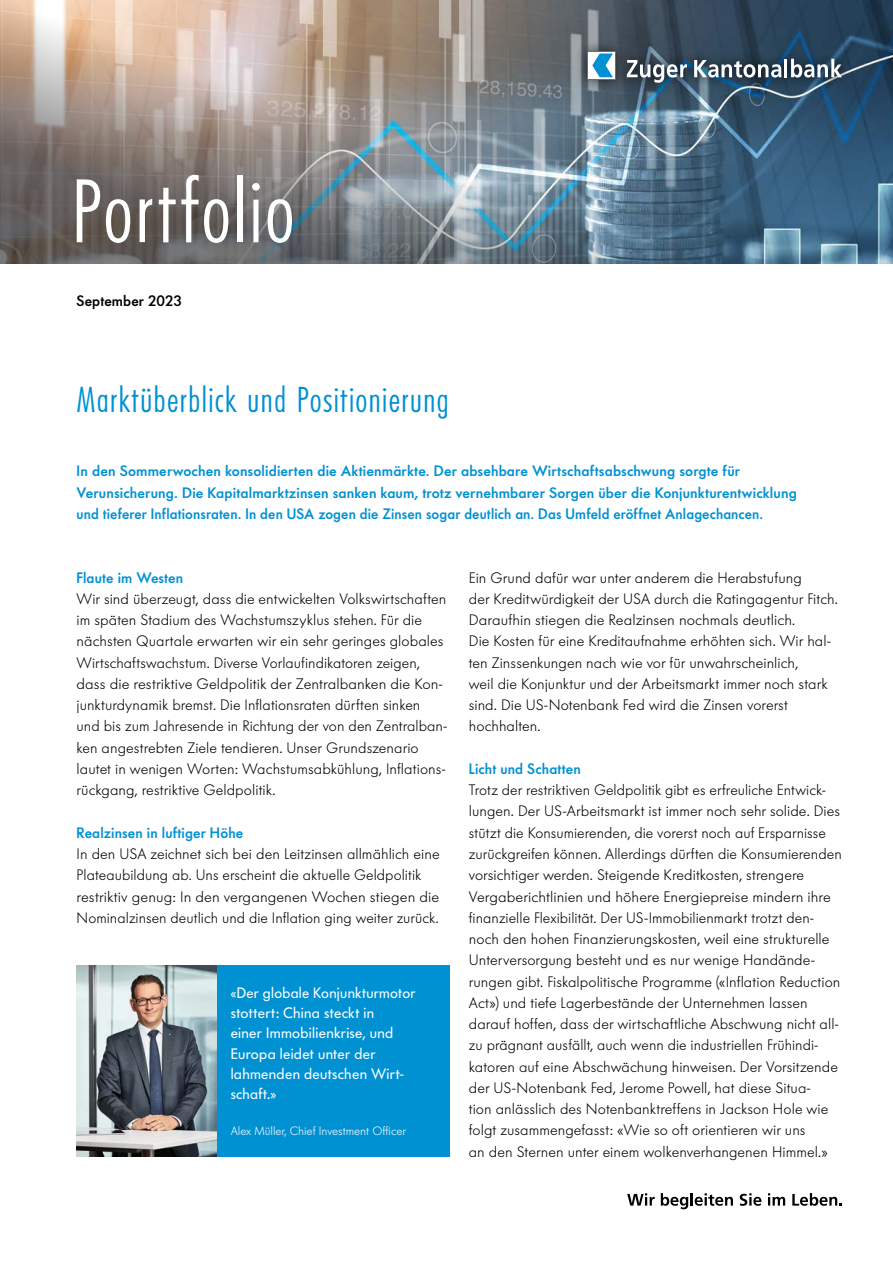
<style>
.page{position:relative;width:893px;height:1263px;background:#fff}
.page>*{position:absolute;margin:0;border:0;box-sizing:border-box;transform-origin:0 0}
.t1{font:300 90px "Futura Condensed BQ";letter-spacing:.03em;color:#fff}
.t2{font:300 36px "Futura Condensed BQ";letter-spacing:.035em;color:#0091d3}
.t3{font:300 15px/21.3px "Futura BQ";letter-spacing:.005em;color:#000}
.t4{font:500 15px/21.3px "Futura BQ";letter-spacing:.01em;color:#0091d3}
.t5{font:15px/20.2px "Futura BQ";letter-spacing:.02em;color:#fff}
.t6{font:500 15px "Futura BQ";letter-spacing:.01em;color:#000}
.t7{font:300 12px "Futura BQ";color:#fff}
</style>
<div class="page">
<img style="left:0;top:0;width:893px;height:264px">
<svg style="left:627px;top:1193px;width:28px;height:12px"></svg>
<svg style="left:661px;top:1193px;width:72px;height:16px"></svg>
<svg style="left:740px;top:1193px;width:21px;height:13px"></svg>
<svg style="left:768px;top:1193px;width:17px;height:12px"></svg>
<svg style="left:792px;top:1193px;width:50px;height:13px"></svg>
<div style="left:575px;top:39px;width:277px;height:55px;background:#000;opacity:.6"></div>
<svg style="left:627px;top:60px;width:60px;height:23px"></svg>
<svg style="left:694px;top:60px;width:87px;height:18px"></svg>
<hr style="left:784px;top:59px;width:3px;height:18px;background:#fff">
<svg style="left:791px;top:59px;width:51px;height:19px"></svg>
<div style="left:587px;top:51px;width:29px;height:29px;background:#fff"></div>
<svg style="left:599px;top:53px;width:14px;height:25px"></svg>
<svg style="left:592px;top:54px;width:21px;height:23px"></svg>
<div style="left:217px;top:965px;width:233px;height:192px;background:#0091d3"></div>
<img style="left:77px;top:965px;width:140px;height:192px">
<h1 class="t1" style="left:72px;top:161px;width:224px">Portfolio</h1>
<p class="t6" style="left:77px;top:291px;width:107px">September 2023</p>
<h2 class="t2" style="left:77px;top:380px;width:374px">Marktüberblick und Positionierung</h2>
<p class="t4" style="left:77px;top:460px;width:722px">In den Sommerwochen konsolidierten die Aktienmärkte. Der absehbare Wirtschaftsabschwung sorgte für<br>Verunsicherung. Die Kapitalmarktzinsen sanken kaum, trotz vernehmbarer Sorgen über die Konjunkturentwicklung und tieferer Inflationsraten. In den USA zogen die Zinsen sogar deutlich an. Das Umfeld eröffnet Anlagechancen.</p>
<p class="t4" style="left:77px;top:567px;width:108px">Flaute im Westen</p>
<p class="t3" style="left:77px;top:588px;width:372px">Wir sind überzeugt, dass die entwickelten Volkswirtschaften im späten Stadium des Wachstumszyklus stehen. Für die nächsten Quartale erwarten wir ein sehr geringes globales Wirtschaftswachstum. Diverse Vorlaufindikatoren zeigen, dass die restriktive Geldpolitik der Zentralbanken die Kon&shy;junkturdynamik bremst. Die Inflationsraten dürften sinken<br>und bis zum Jahresende in Richtung der von den Zentralban&shy;ken angestrebten Ziele tendieren. Unser Grundszenario lautet in wenigen Worten: Wachstumsabkühlung, Inflations&shy;rückgang, restriktive Geldpolitik.</p>
<p class="t4" style="left:77px;top:822px;width:168px">Realzinsen in luftiger Höhe</p>
<p class="t3" style="left:77px;top:843px;width:364px">In den USA zeichnet sich bei den Leitzinsen allmählich eine Plateaubildung ab. Uns erscheint die aktuelle Geldpolitik restriktiv genug: In den vergangenen Wochen stiegen die Nominalzinsen deutlich und die Inflation ging weiter zurück.</p>
<p class="t5" style="left:231px;top:982px;width:186px">«Der globale Konjunkturmotor stottert: China steckt in<br>einer Immobilienkrise, und<br>Europa leidet unter der lahmenden deutschen Wirt&shy;schaft.»</p>
<p class="t7" style="left:231px;top:1123px;width:177px">Alex Müller, Chief Investment Officer</p>
<p class="t3" style="left:469px;top:567px;width:371px">Ein Grund dafür war unter anderem die Herabstufung<br>der Kreditwürdigkeit der USA durch die Ratingagentur Fitch.<br>Daraufhin stiegen die Realzinsen nochmals deutlich.<br>Die Kosten für eine Kreditaufnahme erhöhten sich. Wir hal&shy;ten Zinssenkungen nach wie vor für unwahrscheinlich,<br>weil die Konjunktur und der Arbeitsmarkt immer noch stark sind. Die US-Notenbank Fed wird die Zinsen vorerst hochhalten.</p>
<p class="t4" style="left:469px;top:758px;width:114px">Licht und Schatten</p>
<p class="t3" style="left:469px;top:779px;width:375px">Trotz der restriktiven Geldpolitik gibt es erfreuliche Entwick&shy;lungen. Der US-Arbeitsmarkt ist immer noch sehr solide. Dies stützt die Konsumierenden, die vorerst noch auf Ersparnisse zurückgreifen können. Allerdings dürften die Konsumierenden vorsichtiger werden. Steigende Kreditkosten, strengere Vergaberichtlinien und höhere Energiepreise mindern ihre finanzielle Flexibilität. Der US-Immobilienmarkt trotzt den&shy;noch den hohen Finanzierungskosten, weil eine strukturelle Unterversorgung besteht und es nur wenige Handände&shy;rungen gibt. Fiskalpolitische Programme («Inflation Reduction Act») und tiefe Lagerbestände der Unternehmen lassen darauf hoffen, dass der wirtschaftliche Abschwung nicht all&shy;zu prägnant ausfällt, auch wenn die industriellen Frühindi&shy;katoren auf eine Abschwächung hinweisen. Der Vorsitzende der US-Notenbank Fed, Jerome Powell, hat diese Situa-<br>tion anlässlich des Notenbanktreffens in Jackson Hole wie folgt zusammengefasst: «Wie so oft orientieren wir uns<br>an den Sternen unter einem wolkenverhangenen Himmel.»</p>
</div>
